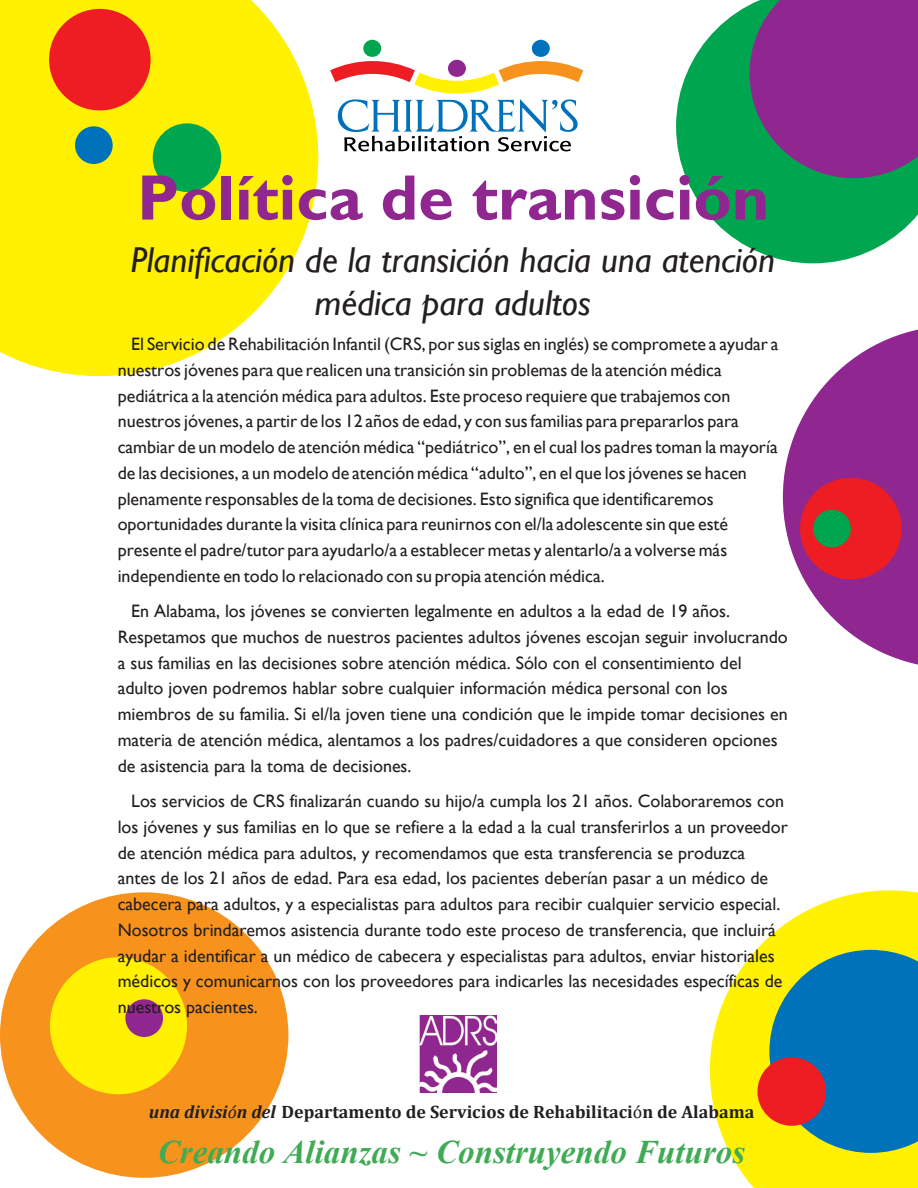
<style>
.page{position:relative;width:918px;height:1188px;background:#fff}
.page>*{position:absolute;margin:0;border:0;box-sizing:border-box;transform-origin:0 0}
.t1{font:700 64.5px "Gill Sans";color:#90268f}
.t2{font:italic 36px/43.2px "Gill Sans";color:#231f20;text-align:center}
.t3{font:italic 700 33px "Times New Roman";color:#40aa55}
.t4{font:18px/25.7px "Gill Sans";color:#231f20}
.t5{font:700 18px "Cambria";color:#231f20}
.s1{font-style:italic}
.s2{font-weight:400;font-style:italic}
.s3{font-weight:400}
</style>
<div class="page">
<div style="left:0;top:892px;width:288px;height:286px;background:#f7931d;border-radius:50%"></div>
<svg style="left:676px;top:4px;width:242px;height:259px;fill:#00a54f"></svg>
<svg style="left:750px;top:0;width:168px;height:178px;background:#7d3687"></svg>
<svg style="left:0;top:0;width:318px;height:376px;background:#fef222"></svg>
<div style="left:363px;top:40px;width:18px;height:17px;background:#00a54f;border-radius:50%"></div>
<div style="left:532px;top:40px;width:18px;height:17px;background:#0072bc;border-radius:50%"></div>
<svg style="left:330px;top:55px;width:254px;height:96px"></svg>
<img style="left:420px;top:1015px;width:77px;height:78px">
<div style="left:49px;top:9px;width:102px;height:101px;background:#ee1d23;border-radius:50%"></div>
<div style="left:153px;top:123px;width:68px;height:69px;background:#00a54f;border-radius:50%"></div>
<div style="left:75px;top:126px;width:38px;height:38px;background:#0072bc;border-radius:50%"></div>
<div style="left:50px;top:957px;width:137px;height:137px;background:#fff101;border-radius:50%"></div>
<svg style="left:710px;top:890px;width:208px;height:298px;fill:#fff101"></svg>
<svg style="left:769px;top:950px;width:149px;height:203px;background:#27859f"></svg>
<div style="left:757px;top:1057px;width:69px;height:69px;background:#ee1d23;border-radius:50%"></div>
<div style="left:125px;top:999px;width:38px;height:38px;background:#90268f;border-radius:50%"></div>
<svg style="left:783px;top:329px;width:135px;height:336px;fill:#90268f"></svg>
<div style="left:800px;top:478px;width:102px;height:101px;background:#ee1d23;border-radius:50%"></div>
<div style="left:813px;top:510px;width:38px;height:37px;background:#00a54f;border-radius:50%"></div>
<p class="t1" style="left:137px;top:159px;width:634px">Política de transición</p>
<p class="t2" style="left:131px;top:238px;width:646px">Planificación de la transición hacia una atención médica para adultos</p>
<p class="t4" style="left:118px;top:332px;width:662px;text-indent:14px">El Servicio de Rehabilitación Infantil (CRS, por sus siglas en inglés) se compromete a ayudar a nuestros jóvenes para que realicen una transición sin problemas de la atención médica pediátrica a la atención médica para adultos. Este proceso requiere que trabajemos con nuestros jóvenes, a partir de los 12 años de edad, y con sus familias para prepararlos para cambiar de un modelo de atención médica “pediátrico”, en el cual los padres toman la mayoría de las decisiones, a un modelo de atención médica “adulto”, en el que los jóvenes se hacen plenamente responsables de la toma de decisiones. Esto significa que identificaremos oportunidades durante la visita clínica para reunirnos con el/la adolescente sin que esté presente el padre/tutor para ayudarlo/a a establecer metas y alentarlo/a a volverse más independiente en todo lo relacionado con su propia atención médica.</p>
<p class="t4" style="left:118px;top:599px;width:672px;text-indent:14px">En Alabama, los jóvenes se convierten legalmente en adultos a la edad de 19 años.<br>Respetamos que muchos de nuestros pacientes adultos jóvenes escojan seguir involucrando a sus familias en las decisiones sobre atención médica. Sólo con el consentimiento del adulto joven podremos hablar sobre cualquier información médica personal con los miembros de su familia. Si el/la joven tiene una condición que le impide tomar decisiones en materia de atención médica, alentamos a los padres/cuidadores a que consideren opciones de asistencia para la toma de decisiones.</p>
<p class="t4" style="left:118px;top:789px;width:672px;text-indent:14px">Los servicios de CRS finalizarán cuando su hijo/a cumpla los 21 años. Colaboraremos con los jóvenes y sus familias en lo que se refiere a la edad a la cual transferirlos a un proveedor de atención médica para adultos, y recomendamos que esta transferencia se produzca antes de los 21 años de edad. Para esa edad, los pacientes deberían pasar a un médico de cabecera para adultos, y a especialistas para adultos para recibir cualquier servicio especial.<br>Nosotros brindaremos asistencia durante todo este proceso de transferencia, que incluirá ayudar a identificar a un médico de cabecera y especialistas para adultos, enviar historiales médicos y comunicarnos con los proveedores para indicarles las necesidades específicas de nuestros pacientes.</p>
<p class="t5" style="left:149px;top:1099px;width:607px"><span class="s1">una divisi</span><span class="s2">ó</span><span class="s1">n del</span> Departamento de Servicios de Rehabilitaci<span class="s3">ó</span>n de Alabama</p>
<h3 class="t3" style="left:158px;top:1129px;width:589px">Creando Alianzas ~ Construyendo Futuros</h3>
</div>
